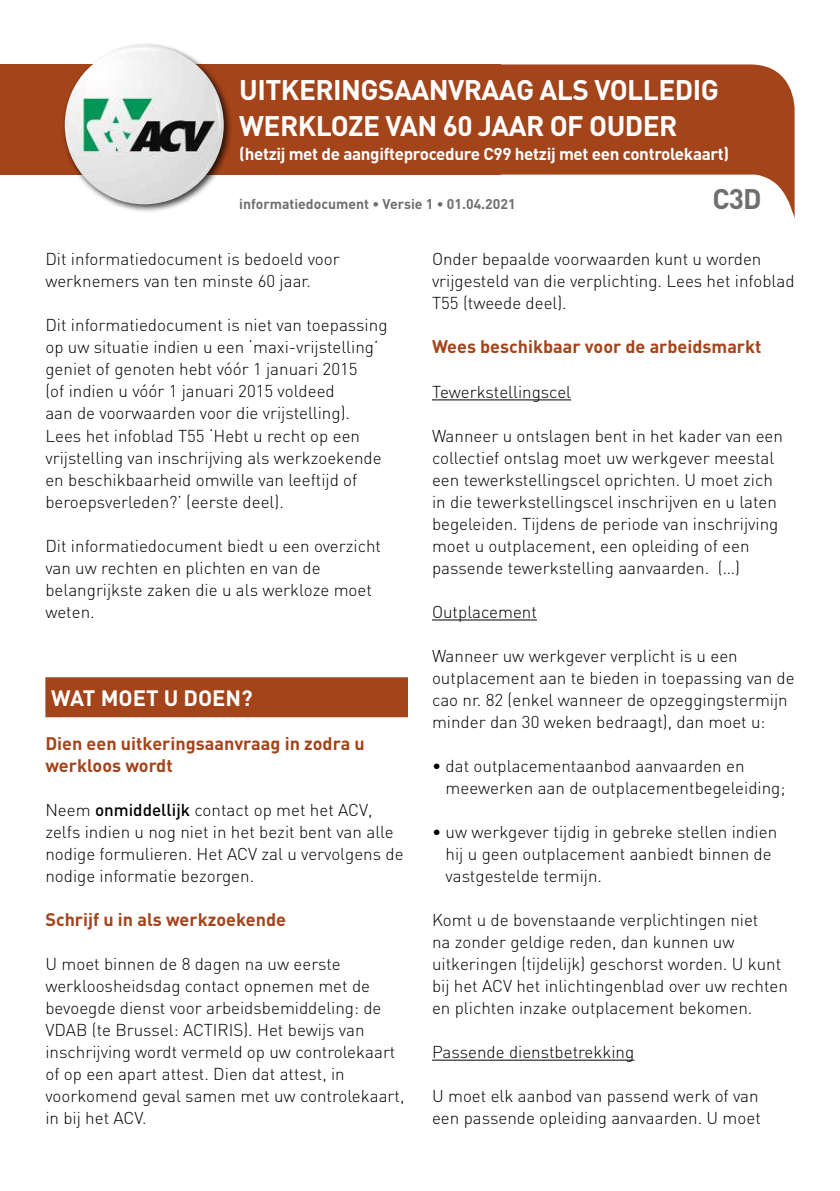
<style>
.page{position:relative;width:840px;height:1191px;background:#fff}
.page>*{position:absolute;margin:0;border:0;box-sizing:border-box;transform-origin:0 0}
.t1{font:700 28px/36px "DIN";letter-spacing:-.02em;color:#fff}
.t2{font:700 28px "DIN";color:#6f6f6e}
.t3{font:700 22px "DIN";color:#fff}
.t4{font:700 18px/22px "DIN";color:#a4441a}
.t5{font:300 17px/22px "DIN";color:#000}
.t6{font:700 17px "DIN";letter-spacing:-.02em;color:#fff}
.t7{font:700 14px "DIN";color:#6f6f6e}
.s1{font-weight:500}
</style>
<div class="page">
<div style="left:45px;top:64px;width:456px;height:111px;background:#a4441a"></div>
<svg style="left:501px;top:64px;width:293px;height:152px;fill:#a4441a"></svg>
<div style="left:61px;top:42px;width:172px;height:171px;background:#000;opacity:.75"></div>
<img style="left:65px;top:45px;width:159px;height:159px;border-radius:79px">
<div style="left:45px;top:677px;width:363px;height:40px;background:#a4441a"></div>
<hr style="left:432px;top:399px;width:139px;height:1px;background:#000">
<hr style="left:432px;top:619px;width:104px;height:1px;background:#000">
<hr style="left:432px;top:1059px;width:202px;height:1px;background:#000">
<div style="left:0;top:64px;width:45px;height:111px;background:#a4441a"></div>
<h1 class="t1" style="left:239px;top:70px;width:481px">UITKERINGSAANVRAAG ALS VOLLEDIG<br>WERKLOZE VAN 60 JAAR OF OUDER</h1>
<p class="t6" style="left:239px;top:142px;width:491px">(hetzij met de aangifteprocedure C99 hetzij met een controlekaart)</p>
<p class="t7" style="left:239px;top:195px;width:278px">informatiedocument • Versie 1 • 01.04.2021</p>
<h1 class="t2" style="left:712px;top:181px;width:50px">C3D</h1>
<p class="t5" style="left:45px;top:248px;width:295px">Dit informatiedocument is bedoeld voor werknemers van ten minste 60 jaar.</p>
<p class="t5" style="left:45px;top:314px;width:343px">Dit informatiedocument is niet van toepassing op uw situatie indien u een ‘maxi-vrijstelling’ geniet of genoten hebt vóór 1 januari 2015<br>(of indien u vóór 1 januari 2015 voldeed<br>aan de voorwaarden voor die vrijstelling).<br>Lees het infoblad T55 ‘Hebt u recht op een vrijstelling van inschrijving als werkzoekende en beschikbaarheid omwille van leeftijd of beroepsverleden?’ (eerste deel).</p>
<p class="t5" style="left:45px;top:534px;width:337px">Dit informatiedocument biedt u een overzicht van uw rechten en plichten en van de belangrijkste zaken die u als werkloze moet weten.</p>
<p class="t3" style="left:51px;top:683px;width:203px">WAT MOET U DOEN?</p>
<p class="t4" style="left:45px;top:731px;width:321px">Dien een uitkeringsaanvraag in zodra u werkloos wordt</p>
<p class="t5" style="left:45px;top:798px;width:359px">Neem <span class="s1">onmiddellijk</span> contact op met het ACV, zelfs indien u nog niet in het bezit bent van alle nodige formulieren. Het ACV zal u vervolgens de nodige informatie bezorgen.</p>
<p class="t4" style="left:45px;top:907px;width:242px">Schrijf u in als werkzoekende</p>
<p class="t5" style="left:45px;top:952px;width:360px">U moet binnen de 8 dagen na uw eerste werkloosheidsdag contact opnemen met de bevoegde dienst voor arbeidsbemiddeling: de VDAB (te Brussel: ACTIRIS). Het bewijs van inschrijving wordt vermeld op uw controlekaart of op een apart attest. Dien dat attest, in voorkomend geval samen met uw controlekaart, in bij het ACV.</p>
<p class="t5" style="left:432px;top:248px;width:364px">Onder bepaalde voorwaarden kunt u worden vrijgesteld van die verplichting. Lees het infoblad<br>T55 (tweede deel).</p>
<p class="t4" style="left:432px;top:335px;width:331px">Wees beschikbaar voor de arbeidsmarkt</p>
<p class="t5" style="left:432px;top:380px;width:141px">Tewerkstellingscel</p>
<p class="t5" style="left:432px;top:424px;width:352px">Wanneer u ontslagen bent in het kader van een collectief ontslag moet uw werkgever meestal een tewerkstellingscel oprichten. U moet zich in die tewerkstellingscel inschrijven en u laten begeleiden. Tijdens de periode van inschrijving moet u outplacement, een opleiding of een passende tewerkstelling aanvaarden. (…)</p>
<p class="t5" style="left:432px;top:600px;width:106px">Outplacement</p>
<p class="t5" style="left:432px;top:644px;width:364px">Wanneer uw werkgever verplicht is u een outplacement aan te bieden in toepassing van de cao nr. 82 (enkel wanneer de opzeggingstermijn minder dan 30 weken bedraagt), dan moet u:</p>
<p class="t5" style="left:445px;top:754px;width:341px;text-indent:-14px">• dat outplacementaanbod aanvaarden en meewerken aan de outplacementbegeleiding;</p>
<p class="t5" style="left:445px;top:820px;width:333px;text-indent:-14px">• uw werkgever tijdig in gebreke stellen indien hij u geen outplacement aanbiedt binnen de vastgestelde termijn.</p>
<p class="t5" style="left:432px;top:908px;width:357px">Komt u de bovenstaande verplichtingen niet<br>na zonder geldige reden, dan kunnen uw uitkeringen (tijdelijk) geschorst worden. U kunt bij het ACV het inlichtingenblad over uw rechten en plichten inzake outplacement bekomen.</p>
<p class="t5" style="left:432px;top:1040px;width:204px">Passende dienstbetrekking</p>
<p class="t5" style="left:432px;top:1084px;width:330px">U moet elk aanbod van passend werk of van een passende opleiding aanvaarden. U moet</p>
</div>
